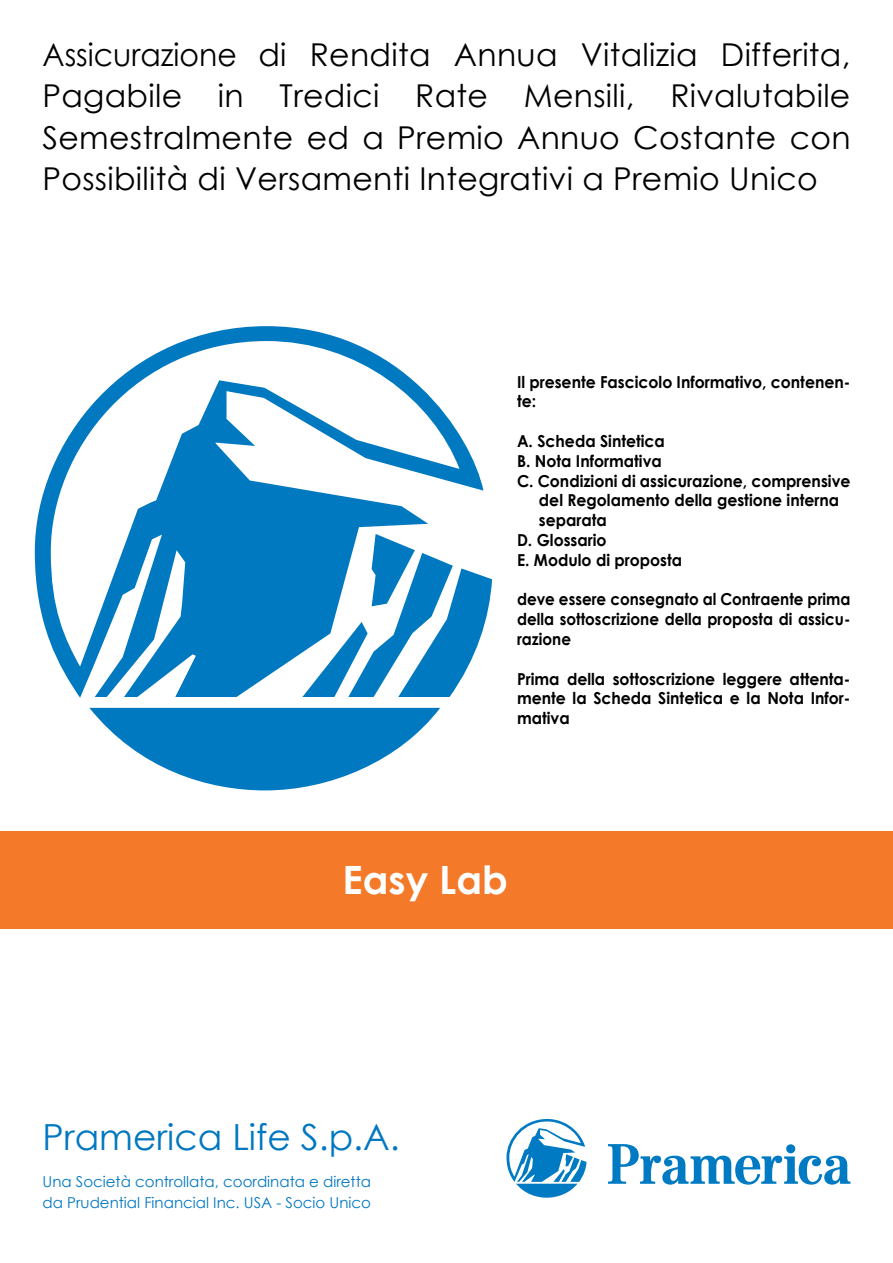
<style>
.page{position:relative;width:893px;height:1263px;background:#fff}
.page>*{position:absolute;margin:0;border:0;box-sizing:border-box;transform-origin:0 0}
.t1{font:700 39px "Century Gothic";color:#fff}
.t2{font:36px "Century Gothic";color:#0077c1}
.t3{font:31.5px/41.4px "Century Gothic";letter-spacing:.01em;color:#000;text-align:justify;scale:.95 1}
.t4{font:700 16.5px/19.8px "Century Gothic";color:#000;scale:.95 1}
.t5{font:700 16.5px/19.8px "Century Gothic";color:#000;text-align:justify;scale:.92 1}
.t6{font:15px/21px "Century Gothic";color:#0077c1}
</style>
<div class="page">
<div style="left:0;top:831px;width:893px;height:98px;background:#f47929"></div>
<svg style="left:35px;top:326px;width:457px;height:464px"></svg>
<svg style="left:608px;top:1144px;width:242px;height:40px"></svg>
<svg style="left:506px;top:1119px;width:81px;height:79px"></svg>
<h3 class="t3" style="left:43px;top:33px;width:852px">Assicurazione di Rendita Annua Vitalizia Differita, Pagabile in Tredici Rate Mensili, Rivalutabile Semestralmente ed a Premio Annuo Costante con Possibilità di Versamenti Integrativi a Premio Unico</h3>
<p class="t4" style="left:517px;top:371px;width:352px">Il presente Fascicolo Informativo, contenen&shy;te:</p>
<p class="t4" style="left:517px;top:430px;width:157px">A. Scheda Sintetica</p>
<p class="t4" style="left:517px;top:450px;width:154px">B. Nota Informativa</p>
<p class="t4" style="left:517px;top:470px;width:352px">C. Condizioni di assicurazione, comprensive</p>
<p class="t4" style="left:539px;top:490px;width:318px">del Regolamento della gestione interna</p>
<p class="t4" style="left:539px;top:510px;width:73px">separata</p>
<p class="t4" style="left:517px;top:529px;width:96px">D. Glossario</p>
<p class="t4" style="left:517px;top:549px;width:175px">E. Modulo di proposta</p>
<p class="t5" style="left:517px;top:589px;width:364px">deve essere consegnato al Contraente prima della sottoscrizione della proposta di assicu&shy;razione</p>
<p class="t4" style="left:517px;top:668px;width:352px;text-align:justify">Prima della sottoscrizione leggere attenta&shy;mente la Scheda Sintetica e la Nota Infor&shy;mativa</p>
<h1 class="t1" style="left:343px;top:851px;width:167px">Easy Lab</h1>
<h2 class="t2" style="left:43px;top:1112px;width:359px">Pramerica Life S.p.A.</h2>
<p class="t6" style="left:43px;top:1170px;width:330px">Una Società controllata, coordinata e diretta da Prudential Financial Inc. USA - Socio Unico</p>
</div>
